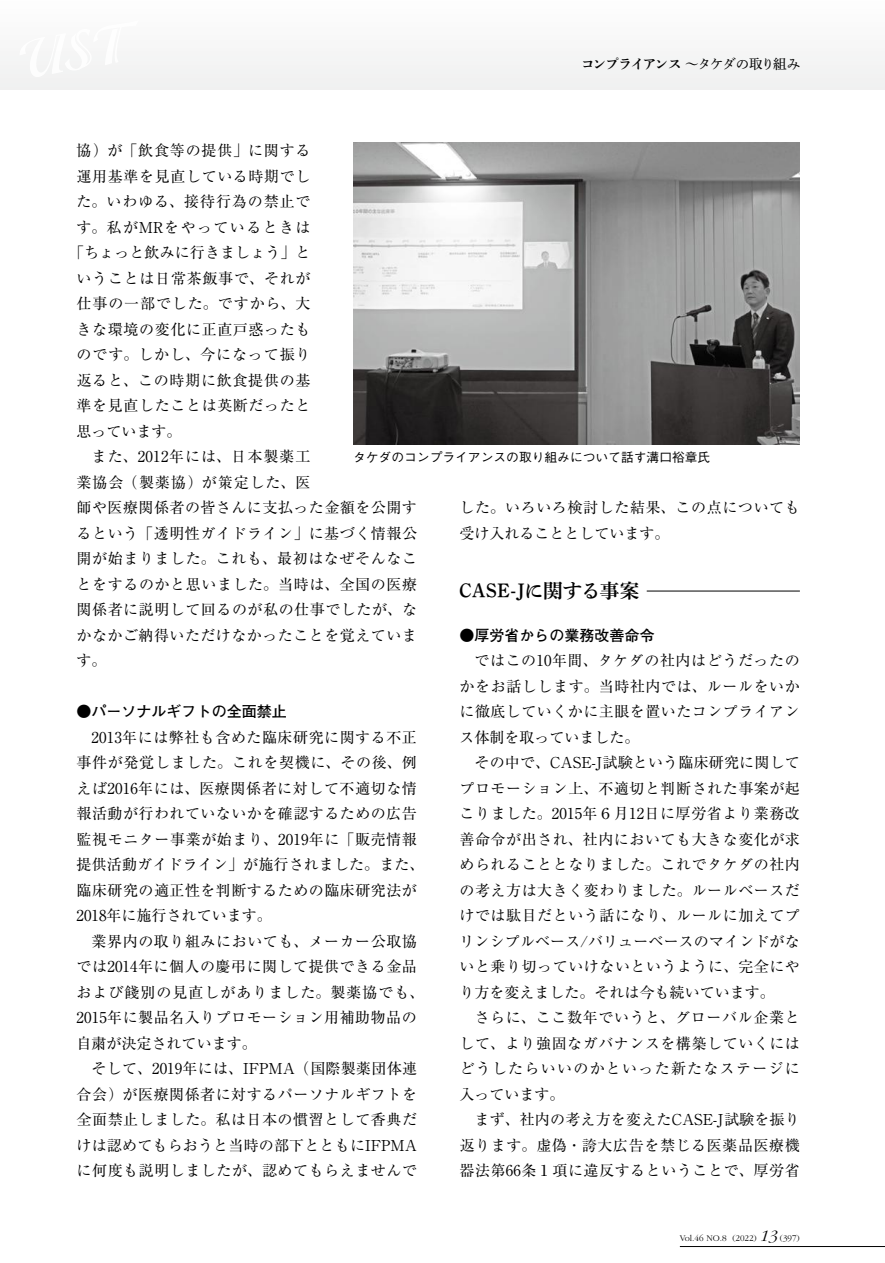
<style>
.page{position:relative;width:885px;height:1263px;background:#fff}
.page>*{position:absolute;margin:0;border:0;box-sizing:border-box;transform-origin:0 0}
.t1{font:19.5px "Shuei Min Pr 6 N B";letter-spacing:.015em;color:#000}
.t2{font:15px/25.5px "Ryumin Pr 6 N";letter-spacing:.035em;color:#000;text-align:justify}
.t3{font:15px "Ryumin Pr 6 N";letter-spacing:.06em;color:#000}
.t4{font:700 15px "Futo Go B101 Pr 6 N";color:#000}
.t5{font:15px "Ryumin Pr 6 N";letter-spacing:.005em;color:#000}
.t6{font:15px "Ryumin Pr 6 N";letter-spacing:.07em;color:#000}
.t7{font:15px "Ryumin Pr 6 N";letter-spacing:.055em;color:#000}
.t8{font:15px "Ryumin Pr 6 N";letter-spacing:.095em;color:#000}
.t9{font:13.5px "Shuei Min Pr 6 N M";letter-spacing:-.075em;color:#000}
.t10{font:500 12.75px "Gothic BBB Pr 6 N";color:#000}
.t11{font:300 9px "Garamond";color:#000}
.s1{font-family:"Shuei Min Pr 6 N B"}
.s2{font-style:italic;font-size:16.5px}
</style>
<div class="page">
<div style="left:0;top:0;width:884px;height:89px;background:#f7f7f7"></div>
<hr style="left:0;top:0;width:1px;height:128px;background:#fafafa">
<hr style="left:679px;top:1246px;width:205px;height:1px;background:#000">
<hr style="left:646px;top:591px;width:153px;height:1px;background:#000">
<img style="left:353px;top:143px;width:446px;height:302px">
<p class="t9" style="left:581px;top:51px;width:221px"><span class="s1">コンプライアンス</span> ～タケダの取り組み</p>
<p class="t7" style="left:77px;top:139px;width:235px">協）が「飲食等の提供」に関する</p>
<p class="t2" style="left:77px;top:162px;width:235px">運用基準を見直している時期でし</p>
<p class="t3" style="left:77px;top:190px;width:235px">た。いわゆる、接待行為の禁止で</p>
<p class="t8" style="left:77px;top:215px;width:235px">す。私がMRをやっているときは</p>
<p class="t5" style="left:69px;top:241px;width:243px">「ちょっと飲みに行きましょう」と</p>
<p class="t2" style="left:77px;top:264px;width:235px">いうことは日常茶飯事で、それが</p>
<p class="t3" style="left:77px;top:292px;width:235px">仕事の一部でした。ですから、大</p>
<p class="t2" style="left:77px;top:315px;width:235px">きな環境の変化に正直戸惑ったも</p>
<p class="t3" style="left:77px;top:343px;width:235px">のです。しかし、今になって振り</p>
<p class="t2" style="left:77px;top:366px;width:235px">返ると、この時期に飲食提供の基</p>
<p class="t2" style="left:77px;top:392px;width:235px">準を見直したことは英断だったと</p>
<p class="t2" style="left:77px;top:417px;width:107px">思っています。</p>
<p class="t6" style="left:92px;top:445px;width:220px">また、2012年には、日本製薬工</p>
<p class="t3" style="left:77px;top:470px;width:235px">業協会（製薬協）が策定した、医</p>
<p class="t10" style="left:353px;top:447px;width:358px">タケダのコンプライアンスの取り組みについて話す溝口裕章氏</p>
<p class="t2" style="left:77px;top:494px;width:342px">師や医療関係者の皆さんに支払った金額を公開するという「透明性ガイドライン」に基づく情報公開が始まりました。これも、最初はなぜそんなことをするのかと思いました。当時は、全国の医療関係者に説明して回るのが私の仕事でしたが、なかなかご納得いただけなかったことを覚えています。</p>
<p class="t4" style="left:77px;top:699px;width:212px">●パーソナルギフトの全面禁止</p>
<p class="t2" style="left:77px;top:723px;width:349px;text-align:left;text-indent:15px">2013年には弊社も含めた臨床研究に関する不正事件が発覚しました。これを契機に、その後、例えば2016年には、医療関係者に対して不適切な情報活動が行われていないかを確認するための広告監視モニター事業が始まり、2019年に「販売情報提供活動ガイドライン」が施行されました。また、臨床研究の適正性を判断するための臨床研究法が<br>2018年に施行されています。</p>
<p class="t2" style="left:77px;top:927px;width:349px;text-align:left;text-indent:15px">業界内の取り組みにおいても、メーカー公取協では2014年に個人の慶弔に関して提供できる金品および餞別の見直しがありました。製薬協でも、<br>2015年に製品名入りプロモーション用補助物品の自粛が決定されています。</p>
<p class="t2" style="left:77px;top:1055px;width:342px;text-indent:15px">そして、2019年には、IFPMA（国際製薬団体連合会）が医療関係者に対するパーソナルギフトを全面禁止しました。私は日本の慣習として香典だけは認めてもらおうと当時の部下とともにIFPMAに何度も説明しましたが、認めてもらえませんで</p>
<p class="t2" style="left:459px;top:494px;width:342px">した。いろいろ検討した結果、この点についても受け入れることとしています。</p>
<h1 class="t1" style="left:459px;top:580px;width:181px">CASE-Jに関する事案</h1>
<p class="t4" style="left:459px;top:623px;width:196px">●厚労省からの業務改善命令</p>
<p class="t2" style="left:459px;top:647px;width:342px;text-indent:15px">ではこの10年間、タケダの社内はどうだったのかをお話しします。当時社内では、ルールをいかに徹底していくかに主眼を置いたコンプライアンス体制を取っていました。</p>
<p class="t2" style="left:459px;top:749px;width:342px;text-indent:15px">その中で、CASE-J試験という臨床研究に関してプロモーション上、不適切と判断された事案が起こりました。2015年６月12日に厚労省より業務改善命令が出され、社内においても大きな変化が求められることとなりました。これでタケダの社内の考え方は大きく変わりました。ルールベースだけでは駄目だという話になり、ルールに加えてプリンシプルベース/バリューベースのマインドがないと乗り切っていけないというように、完全にやり方を変えました。それは今も続いています。</p>
<p class="t2" style="left:459px;top:1004px;width:342px;text-indent:15px">さらに、ここ数年でいうと、グローバル企業として、より強固なガバナンスを構築していくにはどうしたらいいのかといった新たなステージに入っています。</p>
<p class="t2" style="left:459px;top:1106px;width:342px;text-indent:15px">まず、社内の考え方を変えたCASE-J試験を振り返ります。虚偽・誇大広告を禁じる医薬品医療機器法第66条１項に違反するということで、厚労省</p>
<p class="t11" style="left:679px;top:1233px;width:121px">Vol.46 NO.8 (2022) <span class="s2">13</span> (397)</p>
</div>
